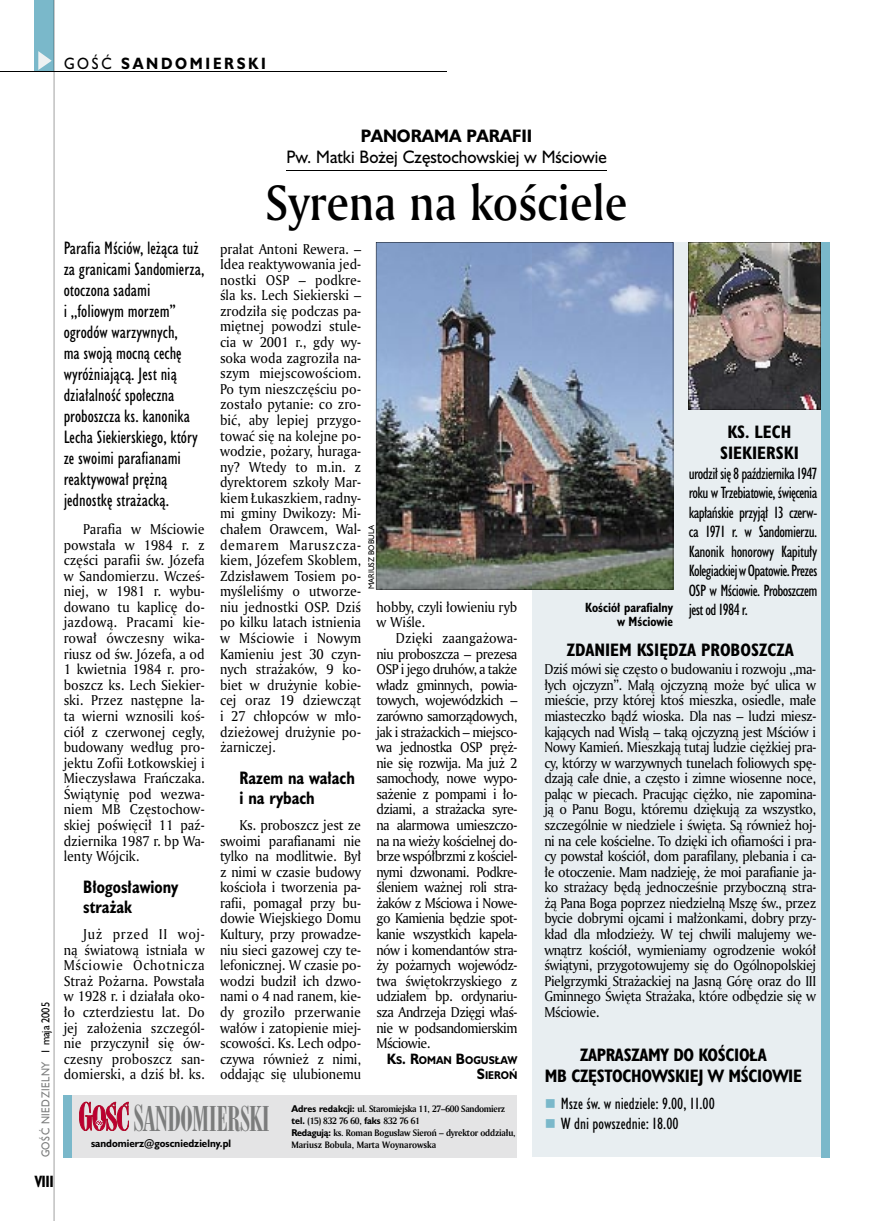
<style>
.page{position:relative;width:872px;height:1221px;background:#fff}
.page>*{position:absolute;margin:0;border:0;box-sizing:border-box;transform-origin:0 0}
.t1{font:48px "Amerigo Md PL";color:#000;scale:.9 1}
.t2{font:33px "Modern 735 PL";letter-spacing:-.015em;color:#7b7c7c;scale:.9 1}
.t3{font:16.5px/21px "Humanst 521 Cn PL";color:#000}
.t4{font:700 16.5px/21px "Humanst 521 Cn PL";letter-spacing:-.02em;color:#000;text-align:center}
.t5{font:700 16.5px/19.5px "Humanst 521 Cn PL";color:#000;scale:.94 1}
.t6{font:700 16.5px/21px "Humanst 521 Cn PL";color:#000;text-align:center}
.t7{font:16.5px "Humanst 521 PL";color:#000;scale:.94 1}
.t8{font:700 16.5px "Humanst 521 PL";color:#000;scale:.94 1}
.t9{font:15px/19.5px "Humanst 521 Cn PL";letter-spacing:-.04em;color:#000;text-align:justify}
.t10{font:15px "Humanst 521 Cn PL";color:#000}
.t11{font:700 15px "Humanst 521 PL";letter-spacing:.2em;color:#000;scale:.9 1}
.t12{font:700 15px "Humanst 521 Cn PL";color:#000;scale:.94 1}
.t13{font:13.8px/15.6px "Amerigo PL";letter-spacing:-.01em;color:#000;text-align:justify;scale:.94 1}
.t14{font:700 12.3px/14.4px "Humanst 521 Cn PL";color:#000;text-align:right;scale:.94 1}
.t15{font:10.5px "Humanst 521 PL";letter-spacing:.05em;color:#7b7c7c;scale:.9 1}
.t16{font:700 10.35px/15.6px "Humanst 521 PL";color:#000;text-align:right;scale:.9 1}
.t17{font:700 9.9px "Humanst 521 PL";color:#000;scale:.94 1}
.t18{font:700 9px/12px "Amerigo PL";letter-spacing:-.02em;color:#000;scale:.94 1}
.t19{font:7.5px "Humanst 521 PL";color:#000;scale:.94 1}
.s1{font-weight:400}
.s2{color:#000}
.s3{font-size:13.8px}
.s4{font-size:34.5px}
.s5{font-family:"Humanst 521 PL"}
.s6{color:#7ab8ca}
</style>
<div class="page">
<div style="left:35px;top:0;width:19px;height:72px;background:#7ab8ca"></div>
<svg style="left:38px;top:51px;width:14px;height:19px"></svg>
<hr style="left:54px;top:0;width:1px;height:1220px;background:#000">
<hr style="left:0;top:72px;width:447px;height:1px;background:#000">
<div style="left:532px;top:242px;width:296px;height:914px;background:#e8eef1"></div>
<div style="left:821px;top:242px;width:8px;height:915px;background:#7ab8ca"></div>
<hr style="left:286px;top:170px;width:321px;height:1px;background:#000">
<div style="left:64px;top:1094px;width:453px;height:63px;background:#e4e4e5"></div>
<div style="left:64px;top:1094px;width:8px;height:63px;background:#7ab8ca"></div>
<svg style="left:79px;top:1101px;width:50px;height:29px"></svg>
<img style="left:376px;top:242px;width:297px;height:347px">
<img style="left:688px;top:242px;width:133px;height:167px">
<p class="t11" style="left:64px;top:53px;width:226px"><span class="s1">GOŚĆ</span> SANDOMIERSKI</p>
<p class="t15" style="left:38px;top:1157px;width:174px;rotate:-90deg">GOŚĆ NIEDZIELNY <span class="s2">1 maja 2005</span></p>
<p class="t12" style="left:35px;top:1170px;width:22px">VIII</p>
<p class="t8" style="left:361px;top:125px;width:184px">PANORAMA PARAFII</p>
<p class="t7" style="left:286px;top:146px;width:342px">Pw. Matki Bożej Częstochowskiej w Mściowie</p>
<h1 class="t1" style="left:265px;top:170px;width:404px">Syrena na kościele</h1>
<p class="t3" style="left:64px;top:238px;width:142px">Parafia Mściów, leżąca tuż za granicami Sandomierza, otoczona sadami<br>i ,,foliowym morzem” ogrodów warzywnych,<br>ma swoją mocną cechę wyróżniającą. Jest nią działalność społeczna proboszcza ks. kanonika<br>Lecha Siekierskiego, który ze swoimi parafianami reaktywował prężną jednostkę strażacką.</p>
<p class="t13" style="left:64px;top:521px;width:152px;text-indent:20px">Parafia w Mściowie powstała w 1984 r. z części parafii św. Józefa w Sandomierzu. Wcześ&shy;niej, w 1981 r. wybu&shy;dowano tu kaplicę do&shy;jazdową. Pracami kie&shy;rował ówczesny wika&shy;riusz od św. Józefa, a od 1 kwietnia 1984 r. pro&shy;boszcz ks. Lech Siekier&shy;ski. Przez następne la&shy;ta wierni wznosili koś&shy;ciół z czerwonej cegły, budowany według pro&shy;jektu Zofii Łotkowskiej i Mieczysława Frańczaka.<br>Świątynię pod wezwa&shy;niem MB Częstochow&shy;skiej poświęcił 11 paź&shy;dziernika 1987 r. bp Wa&shy;lenty Wójcik.</p>
<p class="t5" style="left:83px;top:877px;width:103px">Błogosławiony strażak</p>
<p class="t13" style="left:64px;top:925px;width:152px;text-indent:20px">Już przed II woj&shy;ną światową istniała w Mściowie Ochotnicza Straż Pożarna. Powstała w 1928 r. i działała oko&shy;ło czterdziestu lat. Do jej założenia szczegól&shy;nie przyczynił się ów&shy;czesny proboszcz san&shy;domierski, a dziś bł. ks.</p>
<p class="t13" style="left:220px;top:240px;width:152px">prałat Antoni Rewera. – Idea reaktywowania jed&shy;nostki OSP – podkre&shy;śla ks. Lech Siekierski – zrodziła się podczas pa&shy;miętnej powodzi stule&shy;cia w 2001 r., gdy wy&shy;soka woda zagroziła na&shy;szym miejscowościom.<br>Po tym nieszczęściu po&shy;zostało pytanie: co zro&shy;bić, aby lepiej przygo&shy;tować się na kolejne po&shy;wodzie, pożary, huraga&shy;ny? Wtedy to m.in. z dyrektorem szkoły Mar&shy;kiem Łukaszkiem, radny&shy;mi gminy Dwikozy: Mi&shy;chałem Orawcem, Wal&shy;demarem Maruszcza&shy;kiem, Józefem Skoblem, Zdzisławem Tosiem po&shy;myśleliśmy o utworze&shy;niu jednostki OSP. Dziś po kilku latach istnienia w Mściowie i Nowym Kamieniu jest 30 czyn&shy;nych strażaków, 9 ko&shy;biet w drużynie kobie&shy;cej oraz 19 dziewcząt i 27 chłopców w mło&shy;dzieżowej drużynie po&shy;żarniczej.</p>
<p class="t5" style="left:240px;top:768px;width:124px">Razem na wałach i na rybach</p>
<p class="t13" style="left:220px;top:816px;width:151px;text-indent:20px">Ks. proboszcz jest ze swoimi parafianami nie tylko na modlitwie. Był z nimi w czasie budowy kościoła i tworzenia pa&shy;rafii, pomagał przy bu&shy;dowie Wiejskiego Domu Kultury, przy prowadze&shy;niu sieci gazowej czy te&shy;lefonicznej. W czasie po&shy;wodzi budził ich dzwo&shy;nami o 4 nad ranem, kie&shy;dy groziło przerwanie wałów i zatopienie miej&shy;scowości. Ks. Lech odpo&shy;czywa również z nimi, oddając się ulubionemu</p>
<p class="t19" style="left:366px;top:589px;width:69px;rotate:-90deg">MARIUSZ BOBULA</p>
<p class="t13" style="left:376px;top:598px;width:151px">hobby, czyli łowieniu ryb w Wiśle.</p>
<p class="t13" style="left:376px;top:630px;width:151px;text-indent:20px">Dzięki zaangażowa&shy;niu proboszcza – prezesa OSP i jego druhów, a także władz gminnych, powia&shy;towych, wojewódzkich – zarówno samorządowych, jak i strażackich – miejsco&shy;wa jednostka OSP pręż&shy;nie się rozwija. Ma już 2 samochody, nowe wypo&shy;sażenie z pompami i ło&shy;dziami, a strażacka syre&shy;na alarmowa umieszczo&shy;na na wieży kościelnej do&shy;brze współbrzmi z kościel&shy;nymi dzwonami. Podkre&shy;śleniem ważnej roli stra&shy;żaków z Mściowa i Nowe&shy;go Kamienia będzie spot&shy;kanie wszystkich kapela&shy;nów i komendantów stra&shy;ży pożarnych wojewódz&shy;twa świętokrzyskiego z udziałem bp. ordynariu&shy;sza Andrzeja Dzięgi właś&shy;nie w podsandomierskim Mściowie.</p>
<p class="t16" style="left:387px;top:1051px;width:147px"><span class="s3">K</span>S<span class="s3">. R</span>OMAN <span class="s3">B</span>OGUSŁAW<br><span class="s3">S</span>IEROŃ</p>
<h2 class="t2" style="left:133px;top:1098px;width:153px"><span class="s4">S</span>ANDOMIERSKI</h2>
<p class="t17" style="left:91px;top:1135px;width:151px">sandomierz@goscniedzielny.pl</p>
<p class="t18" style="left:291px;top:1102px;width:240px"><span class="s5">Adres redakcji:</span> ul. Staromiejska 11, 27–600 Sandomierz <span class="s5">tel.</span> (15) 832 76 60, <span class="s5">faks</span> 832 76 61<br><span class="s5">Redagują:</span> ks. Roman Bogusław Sieroń – dyrektor oddziału, Mariusz Bobula, Marta Woynarowska</p>
<p class="t14" style="left:585px;top:599px;width:95px">Kościół parafialny w Mściowie</p>
<p class="t6" style="left:720px;top:421px;width:80px">KS. LECH<br>SIEKIERSKI</p>
<p class="t9" style="left:688px;top:463px;width:130px">urodził się 8 października 1947 roku w Trzebiatowie, święcenia kapłańskie przyjął 13 czerw&shy;ca 1971 r. w Sandomierzu.<br>Kanonik honorowy Kapituły Kolegiackiej w Opatowie. Prezes OSP w Mściowie. Proboszczem jest od 1984 r.</p>
<p class="t6" style="left:567px;top:639px;width:228px">ZDANIEM KSIĘDZA PROBOSZCZA</p>
<p class="t13" style="left:544px;top:661px;width:291px">Dziś mówi się często o budowaniu i rozwoju ,,ma&shy;łych ojczyzn”. Małą ojczyzną może być ulica w mieście, przy której ktoś mieszka, osiedle, małe miasteczko bądź wioska. Dla nas – ludzi miesz&shy;kających nad Wisłą – taką ojczyzną jest Mściów i Nowy Kamień. Mieszkają tutaj ludzie ciężkiej pra&shy;cy, którzy w warzywnych tunelach foliowych spę&shy;dzają całe dnie, a często i zimne wiosenne noce, paląc w piecach. Pracując ciężko, nie zapomina&shy;ją o Panu Bogu, któremu dziękują za wszystko, szczególnie w niedziele i święta. Są również hoj&shy;ni na cele kościelne. To dzięki ich ofiarności i pra&shy;cy powstał kościół, dom parafilany, plebania i ca&shy;łe otoczenie. Mam nadzieję, że moi parafianie ja&shy;ko strażacy będą jednocześnie przyboczną stra&shy;żą Pana Boga poprzez niedzielną Mszę św., przez bycie dobrymi ojcami i małżonkami, dobry przy&shy;kład dla młodzieży. W tej chwili malujemy we&shy;wnątrz kościół, wymieniamy ogrodzenie wokół świątyni, przygotowujemy się do Ogólnopolskiej Pielgrzymki Strażackiej na Jasną Górę oraz do III Gminnego Święta Strażaka, które odbędzie się w Mściowie.</p>
<p class="t4" style="left:545px;top:1044px;width:258px">ZAPRASZAMY DO KOŚCIOŁA<br>MB CZĘSTOCHOWSKIEJ W MŚCIOWIE</p>
<p class="t10" style="left:545px;top:1094px;width:171px"><span class="s6">■</span> Msze św. w niedziele: 9.00, 11.00</p>
<p class="t10" style="left:545px;top:1113px;width:135px"><span class="s6">■</span> W dni powszednie: 18.00</p>
</div>
